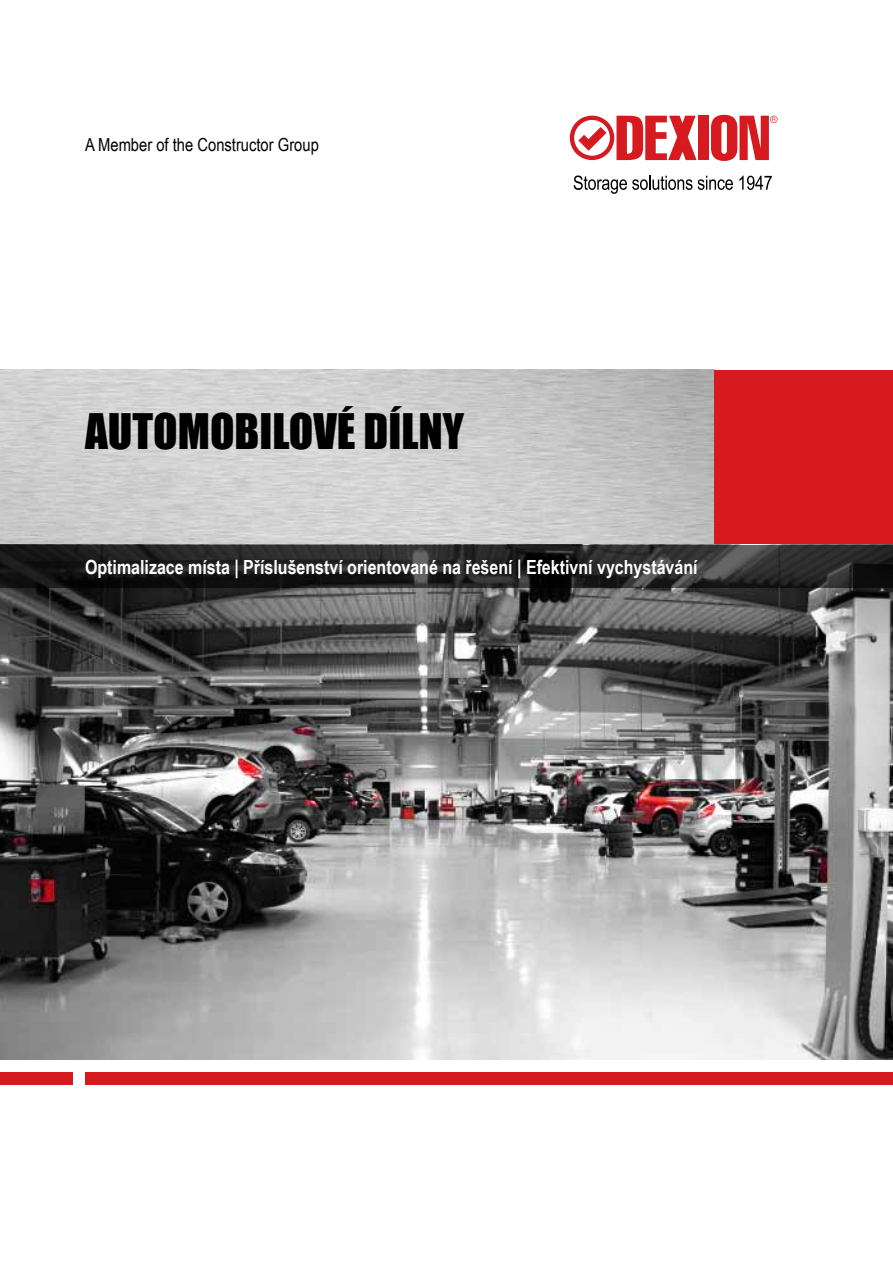
<style>
.page{position:relative;width:893px;height:1263px;background:#fff}
.page>*{position:absolute;margin:0;border:0;box-sizing:border-box;transform-origin:0 0}
.t1{font:45px "Impact";color:#000}
.t2{font:700 19.5px "Arial Narrow";color:#fff}
.t3{font:18px "Arial Narrow";color:#000}
</style>
<div class="page">
<div style="left:85px;top:1071px;width:808px;height:13px;background:#d71920"></div>
<div style="left:0;top:1071px;width:72px;height:13px;background:#d71920"></div>
<div style="left:714px;top:370px;width:179px;height:179px;background:#d71920"></div>
<div style="left:698px;top:116px;width:10px;height:44px;background:#d71920"></div>
<svg style="left:570px;top:116px;width:127px;height:44px"></svg>
<svg style="left:711px;top:115px;width:66px;height:46px"></svg>
<svg style="left:574px;top:175px;width:118px;height:19px"></svg>
<svg style="left:698px;top:176px;width:35px;height:14px"></svg>
<svg style="left:739px;top:176px;width:33px;height:14px"></svg>
<img style="left:0;top:544px;width:893px;height:516px">
<svg style="left:0;top:545px;width:893px;height:43px;background:#252525"></svg>
<p class="t3" style="left:85px;top:131px;width:235px">A Member of the Constructor Group</p>
<h1 class="t1" style="left:85px;top:396px;width:381px">AUTOMOBILOVÉ DÍLNY</h1>
<p class="t2" style="left:85px;top:552px;width:614px">Optimalizace místa | Příslušenství orientované na řešení | Efektivní vychystávání</p>
</div>
